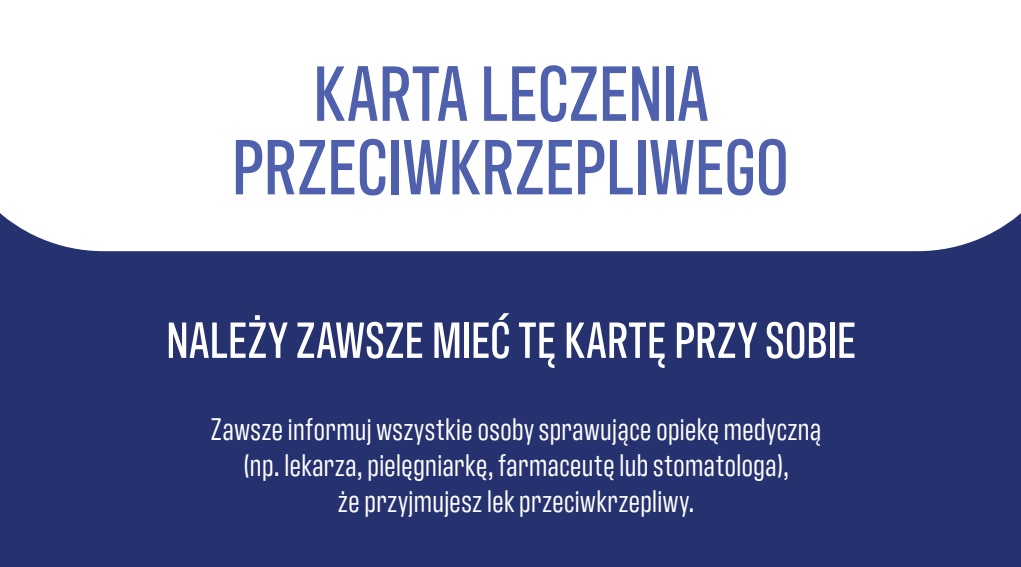
<style>
.page{position:relative;width:1021px;height:567px;background:#fff}
.page>*{position:absolute;margin:0;border:0;box-sizing:border-box;transform-origin:0 0}
.Sub_sub-head{font:500 80px "Antarctican Headline";letter-spacing:.01em;color:#4f61ad}
.Sub_sub-head-2{font:500 52px "Antarctican Headline";letter-spacing:.015em;color:#fff}
.Intro_text{font:32px/36px "Antarctican Headline";letter-spacing:.02em;color:#fff;text-align:center}
</style>
<div class="page">
<div style="left:0;top:3px;width:1020px;height:564px;background:#26326f"></div>
<div style="left:0;top:3px;width:1020px;height:248px;background:#fff"></div>
<p class="Sub_sub-head" style="left:313px;top:38px;width:396px">KARTA LECZENIA</p>
<p class="Sub_sub-head" style="left:232px;top:112px;width:558px">PRZECIWKRZEPLIWEGO</p>
<p class="Sub_sub-head-2" style="left:166px;top:304px;width:691px">NALEŻY ZAWSZE MIEĆ TĘ KARTĘ PRZY SOBIE</p>
<p class="Intro_text" style="left:211px;top:409px;width:612px">Zawsze informuj wszystkie osoby sprawujące opiekę medyczną (np. lekarza, pielęgniarkę, farmaceutę lub stomatologa),<br>że przyjmujesz lek przeciwkrzepliwy.</p>
</div>
